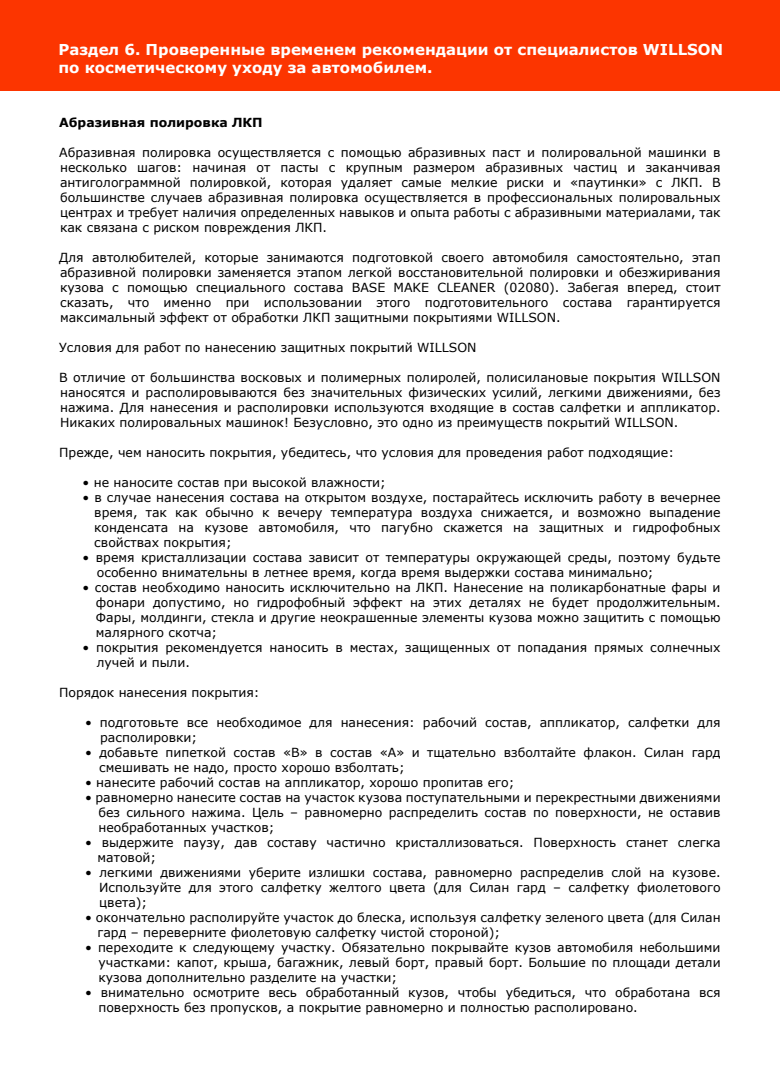
<style>
.page{position:relative;width:780px;height:1088px;background:#fff}
.page>*{position:absolute;margin:0;border:0;box-sizing:border-box;transform-origin:0 0}
.t1{font:700 15px/18px "Verdana";color:#fff}
.t2{font:12.5px/15px "Verdana";color:#000;text-align:justify}
.t3{font:700 12.5px "Verdana";color:#000}
</style>
<div class="page">
<div style="left:0;top:0;width:780px;height:90px;background:#fc3500"></div>
<p class="t1" style="left:58px;top:40px;width:666px">Раздел 6. Проверенные временем рекомендации от специалистов WILLSON по косметическому уходу за автомобилем.</p>
<p class="t3" style="left:59px;top:113px;width:205px">Абразивная полировка ЛКП</p>
<p class="t2" style="left:59px;top:145px;width:663px">Абразивная полировка осуществляется с помощью абразивных паст и полировальной машинки в несколько шагов: начиная от пасты с крупным размером абразивных частиц и заканчивая антиголограммной полировкой, которая удаляет самые мелкие риски и «паутинки» с ЛКП. В большинстве случаев абразивная полировка осуществляется в профессиональных полировальных центрах и требует наличия определенных навыков и опыта работы с абразивными материалами, так как связана с риском повреждения ЛКП.</p>
<p class="t2" style="left:59px;top:250px;width:663px">Для автолюбителей, которые занимаются подготовкой своего автомобиля самостоятельно, этап абразивной полировки заменяется этапом легкой восстановительной полировки и обезжиривания кузова с помощью специального состава BASE MAKE CLEANER (02080). Забегая вперед, стоит сказать, что именно при использовании этого подготовительного состава гарантируется максимальный эффект от обработки ЛКП защитными покрытиями WILLSON.</p>
<p class="t2" style="left:59px;top:340px;width:419px">Условия для работ по нанесению защитных покрытий WILLSON</p>
<p class="t2" style="left:59px;top:370px;width:663px">В отличие от большинства восковых и полимерных полиролей, полисилановые покрытия WILLSON наносятся и располировываются без значительных физических усилий, легкими движениями, без нажима. Для нанесения и располировки используются входящие в состав салфетки и аппликатор.<br>Никаких полировальных машинок! Безусловно, это одно из преимуществ покрытий WILLSON.</p>
<p class="t2" style="left:59px;top:445px;width:616px">Прежде, чем наносить покрытия, убедитесь, что условия для проведения работ подходящие:</p>
<p class="t2" style="left:83px;top:475px;width:305px">• не наносите состав при высокой влажности;</p>
<p class="t2" style="left:94px;top:490px;width:628px;text-indent:-12px">• в случае нанесения состава на открытом воздухе, постарайтесь исключить работу в вечернее время, так как обычно к вечеру температура воздуха снижается, и возможно выпадение конденсата на кузове автомобиля, что пагубно скажется на защитных и гидрофобных свойствах покрытия;</p>
<p class="t2" style="left:97px;top:550px;width:625px;text-indent:-14px">• время кристаллизации состава зависит от температуры окружающей среды, поэтому будьте особенно внимательны в летнее время, когда время выдержки состава минимально;</p>
<p class="t2" style="left:96px;top:580px;width:626px;text-indent:-13px">• состав необходимо наносить исключительно на ЛКП. Нанесение на поликарбонатные фары и фонари допустимо, но гидрофобный эффект на этих деталях не будет продолжительным.<br>Фары, молдинги, стекла и другие неокрашенные элементы кузова можно защитить с помощью малярного скотча;</p>
<p class="t2" style="left:97px;top:640px;width:625px;text-indent:-14px">• покрытия рекомендуется наносить в местах, защищенных от попадания прямых солнечных лучей и пыли.</p>
<p class="t2" style="left:59px;top:685px;width:202px">Порядок нанесения покрытия:</p>
<p class="t2" style="left:100px;top:715px;width:622px;text-indent:-15px">• подготовьте все необходимое для нанесения: рабочий состав, аппликатор, салфетки для располировки;</p>
<p class="t2" style="left:99px;top:745px;width:623px;text-indent:-14px">• добавьте пипеткой состав «B» в состав «A» и тщательно взболтайте флакон. Силан гард смешивать не надо, просто хорошо взболтать;</p>
<p class="t2" style="left:85px;top:775px;width:431px">• нанесите рабочий состав на аппликатор, хорошо пропитав его;</p>
<p class="t2" style="left:98px;top:790px;width:623px;text-indent:-13px">• равномерно нанесите состав на участок кузова поступательными и перекрестными движениями без сильного нажима. Цель – равномерно распределить состав по поверхности, не оставив необработанных участков;</p>
<p class="t2" style="left:98px;top:835px;width:624px;text-indent:-12px">• выдержите паузу, дав составу частично кристаллизоваться. Поверхность станет слегка матовой;</p>
<p class="t2" style="left:99px;top:865px;width:623px;text-indent:-14px">• легкими движениями уберите излишки состава, равномерно распределив слой на кузове.<br>Используйте для этого салфетку желтого цвета (для Силан гард – салфетку фиолетового цвета);</p>
<p class="t2" style="left:98px;top:910px;width:624px;text-indent:-12px">• окончательно располируйте участок до блеска, используя салфетку зеленого цвета (для Силан гард – переверните фиолетовую салфетку чистой стороной);</p>
<p class="t2" style="left:98px;top:940px;width:623px;text-indent:-13px">• переходите к следующему участку. Обязательно покрывайте кузов автомобиля небольшими участками: капот, крыша, багажник, левый борт, правый борт. Большие по площади детали кузова дополнительно разделите на участки;</p>
<p class="t2" style="left:98px;top:985px;width:623px;text-indent:-13px">• внимательно осмотрите весь обработанный кузов, чтобы убедиться, что обработана вся поверхность без пропусков, а покрытие равномерно и полностью располировано.</p>
</div>
